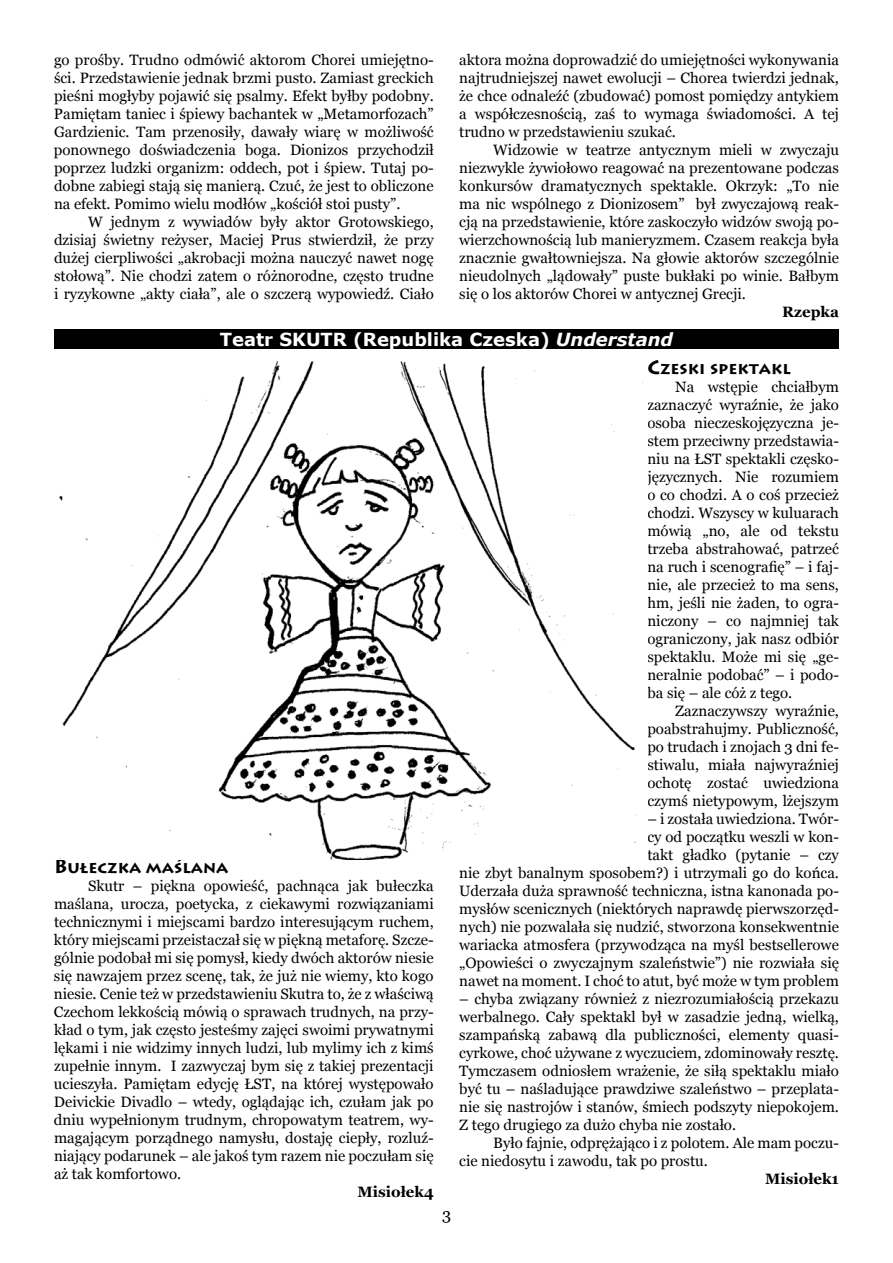
<style>
.page{position:relative;width:893px;height:1263px;background:#fff}
.page>*{position:absolute;margin:0;border:0;box-sizing:border-box;transform-origin:0 0}
.t1{font:700 18px "Verdana";color:#fff}
.t2{font:700 16.5px "Lithos Pro";color:#000}
.t3{font:15px/18px "Georgia";color:#000;text-align:justify}
.t4{font:700 15px "Georgia";color:#000}
.s1{font-style:italic}
.s2{font-size:19.5px}
</style>
<div class="page">
<div style="left:54px;top:329px;width:785px;height:20px;background:#000"></div>
<img style="left:59px;top:362px;width:585px;height:497px">
<p class="t3" style="left:54px;top:51px;width:381px">go prośby. Trudno odmówić aktorom Chorei umiejętno&shy;ści. Przedstawienie jednak brzmi pusto. Zamiast greckich pieśni mogłyby pojawić się psalmy. Efekt byłby podobny.<br>Pamiętam taniec i śpiewy bachantek w „Metamorfozach” Gardzienic. Tam przenosiły, dawały wiarę w możliwość ponownego doświadczenia boga. Dionizos przychodził poprzez ludzki organizm: oddech, pot i śpiew. Tutaj po&shy;dobne zabiegi stają się manierą. Czuć, że jest to obliczone na efekt. Pomimo wielu modłów „kościół stoi pusty”.</p>
<p class="t3" style="left:54px;top:213px;width:381px;text-indent:34px">W jednym z wywiadów były aktor Grotowskiego, dzisiaj świetny reżyser, Maciej Prus stwierdził, że przy dużej cierpliwości „akrobacji można nauczyć nawet nogę stołową”. Nie chodzi zatem o różnorodne, często trudne i ryzykowne „akty ciała”, ale o szczerą wypowiedź. Ciało</p>
<p class="t3" style="left:459px;top:51px;width:381px">aktora można doprowadzić do umiejętności wykonywania najtrudniejszej nawet ewolucji – Chorea twierdzi jednak, że chce odnaleźć (zbudować) pomost pomiędzy antykiem a współczesnością, zaś to wymaga świadomości. A tej trudno w przedstawieniu szukać.</p>
<p class="t3" style="left:459px;top:141px;width:381px;text-indent:34px">Widzowie w teatrze antycznym mieli w zwyczaju niezwykle żywiołowo reagować na prezentowane podczas konkursów dramatycznych spektakle. Okrzyk: „To nie ma nic wspólnego z Dionizosem” był zwyczajową reak&shy;cją na przedstawienie, które zaskoczyło widzów swoją po&shy;wierzchownością lub manieryzmem. Czasem reakcja była znacznie gwałtowniejsza. Na głowie aktorów szczególnie nieudolnych „lądowały” puste bukłaki po winie. Bałbym się o los aktorów Chorei w antycznej Grecji.</p>
<p class="t4" style="left:782px;top:304px;width:58px">Rzepka</p>
<p class="t1" style="left:220px;top:328px;width:455px">Teatr SKUTR (Republika Czeska) <span class="s1">Understand</span></p>
<p class="t2" style="left:54px;top:857px;width:176px"><span class="s2">B</span>ułeczka maślana</p>
<p class="t3" style="left:54px;top:877px;width:381px;text-indent:34px">Skutr – piękna opowieść, pachnąca jak bułeczka maślana, urocza, poetycka, z ciekawymi rozwiązaniami technicznymi i miejscami bardzo interesującym ruchem, który miejscami przeistaczał się w piękną metaforę. Szcze&shy;gólnie podobał mi się pomysł, kiedy dwóch aktorów niesie się nawzajem przez scenę, tak, że już nie wiemy, kto kogo niesie. Cenie też w przedstawieniu Skutra to, że z właściwą Czechom lekkością mówią o sprawach trudnych, na przy&shy;kład o tym, jak często jesteśmy zajęci swoimi prywatnymi lękami i nie widzimy innych ludzi, lub mylimy ich z kimś zupełnie innym. I zazwyczaj bym się z takiej prezentacji ucieszyła. Pamiętam edycję ŁST, na której występowało Deivickie Divadlo – wtedy, oglądając ich, czułam jak po dniu wypełnionym trudnym, chropowatym teatrem, wy&shy;magającym porządnego namysłu, dostaję ciepły, rozluź&shy;niający podarunek – ale jakoś tym razem nie poczułam się aż tak komfortowo.</p>
<p class="t4" style="left:358px;top:1183px;width:78px">Misiołek4</p>
<p class="t2" style="left:647px;top:358px;width:145px"><span class="s2">C</span>zeski spektakl</p>
<p class="t3" style="left:647px;top:377px;width:193px;text-indent:28px">Na wstępie chciałbym zaznaczyć wyraźnie, że jako osoba nieczeskojęzyczna je&shy;stem przeciwny przedstawia&shy;niu na ŁST spektakli częsko&shy;języcznych. Nie rozumiem o co chodzi. A o coś przecież chodzi. Wszyscy w kuluarach mówią „no, ale od tekstu trzeba abstrahować, patrzeć na ruch i scenografię” – i faj&shy;nie, ale przecież to ma sens, hm, jeśli nie żaden, to ogra&shy;niczony – co najmniej tak ograniczony, jak nasz odbiór spektaklu. Może mi się „ge&shy;neralnie podobać” – i podo&shy;ba się – ale cóż z tego.</p>
<p class="t3" style="left:647px;top:701px;width:193px;text-indent:28px">Zaznaczywszy wyraźnie, poabstrahujmy. Publiczność, po trudach i znojach 3 dni fe&shy;stiwalu, miała najwyraźniej ochotę zostać uwiedziona czymś nietypowym, lżejszym</p>
<p class="t3" style="left:459px;top:809px;width:381px;text-align:right">– i została uwiedziona. Twór-<br>cy od początku weszli w kon-<br>takt gładko (pytanie – czy<br>nie zbyt banalnym sposobem?) i utrzymali go do końca.<br>Uderzała duża sprawność techniczna, istna kanonada po&shy;mysłów scenicznych (niektórych naprawdę pierwszorzęd&shy;nych) nie pozwalała się nudzić, stworzona konsekwentnie wariacka atmosfera (przywodząca na myśl bestsellerowe „Opowieści o zwyczajnym szaleństwie”) nie rozwiała się nawet na moment. I choć to atut, być może w tym problem</p>
<p class="t3" style="left:459px;top:989px;width:381px">– chyba związany również z niezrozumiałością przekazu werbalnego. Cały spektakl był w zasadzie jedną, wielką, szampańską zabawą dla publiczności, elementy quasi&shy;cyrkowe, choć używane z wyczuciem, zdominowały resztę.<br>Tymczasem odniosłem wrażenie, że siłą spektaklu miało być tu – naśladujące prawdziwe szaleństwo – przeplata&shy;nie się nastrojów i stanów, śmiech podszyty niepokojem.<br>Z tego drugiego za dużo chyba nie zostało.</p>
<p class="t3" style="left:459px;top:1133px;width:381px;text-indent:34px">Było fajnie, odprężająco i z polotem. Ale mam poczu&shy;cie niedosytu i zawodu, tak po prostu.</p>
<p class="t4" style="left:765px;top:1170px;width:75px">Misiołek1</p>
</div>
